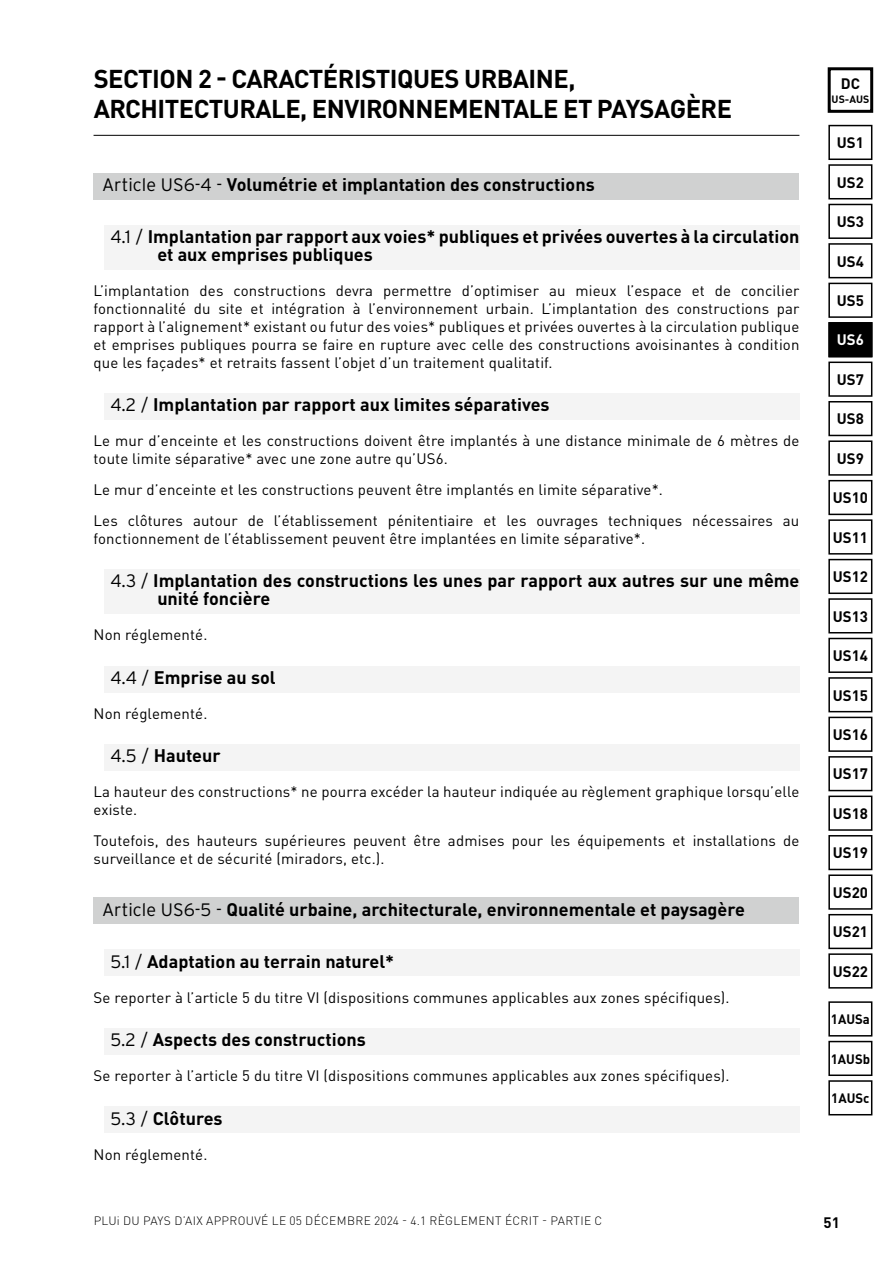
<style>
.page{position:relative;width:893px;height:1263px;background:#fff}
.page>*{position:absolute;margin:0;border:0;box-sizing:border-box;transform-origin:0 0}
.t1{font:700 25.5px/30.6px "DIN Pro";letter-spacing:-.02em;color:#000}
.t2{font:700 18px/18px "DIN Pro";color:#000}
.t3{font:15px/18px "DIN Pro";letter-spacing:.01em;color:#000}
.t4{font:700 15px "DIN Pro";color:#000}
.t5{font:700 15px "DIN Pro";color:#fff}
.t6{font:700 13.5px "DIN Pro";color:#000}
.t7{font:300 12px "DIN Pro";letter-spacing:.03em;color:#000}
.t8{font:700 10.5px "DIN Pro";color:#000}
.s1{font-family:"Interstate";font-weight:300}
</style>
<div class="page">
<div style="left:828px;top:67px;width:45px;height:46px;border:3px solid #000"></div>
<div style="left:828px;top:125px;width:44px;height:35px;border:2px solid #000"></div>
<div style="left:828px;top:164px;width:44px;height:35px;border:2px solid #000"></div>
<div style="left:828px;top:204px;width:44px;height:35px;border:2px solid #000"></div>
<div style="left:828px;top:243px;width:44px;height:35px;border:2px solid #000"></div>
<div style="left:828px;top:283px;width:44px;height:35px;border:2px solid #000"></div>
<div style="left:828px;top:362px;width:44px;height:35px;border:2px solid #000"></div>
<div style="left:828px;top:401px;width:44px;height:35px;border:2px solid #000"></div>
<div style="left:828px;top:480px;width:44px;height:35px;border:2px solid #000"></div>
<div style="left:828px;top:519px;width:44px;height:36px;border:2px solid #000"></div>
<div style="left:828px;top:559px;width:44px;height:35px;border:2px solid #000"></div>
<div style="left:828px;top:677px;width:44px;height:35px;border:2px solid #000"></div>
<div style="left:828px;top:717px;width:44px;height:35px;border:2px solid #000"></div>
<div style="left:828px;top:756px;width:44px;height:35px;border:2px solid #000"></div>
<div style="left:828px;top:598px;width:44px;height:35px;border:2px solid #000"></div>
<div style="left:828px;top:638px;width:44px;height:35px;border:2px solid #000"></div>
<div style="left:828px;top:440px;width:44px;height:36px;border:2px solid #000"></div>
<div style="left:828px;top:835px;width:44px;height:35px;border:2px solid #000"></div>
<div style="left:828px;top:874px;width:44px;height:36px;border:2px solid #000"></div>
<div style="left:828px;top:914px;width:44px;height:35px;border:2px solid #000"></div>
<div style="left:828px;top:795px;width:44px;height:36px;border:2px solid #000"></div>
<div style="left:828px;top:1001px;width:44px;height:35px;border:2px solid #000"></div>
<div style="left:828px;top:1041px;width:44px;height:35px;border:2px solid #000"></div>
<div style="left:828px;top:1080px;width:44px;height:35px;border:2px solid #000"></div>
<div style="left:828px;top:953px;width:44px;height:35px;border:2px solid #000"></div>
<div style="left:829px;top:323px;width:43px;height:34px;background:#000"></div>
<div style="left:828px;top:322px;width:44px;height:35px;border:2px solid #000"></div>
<hr style="left:94px;top:135px;width:705px;height:1px;background:#000">
<div style="left:94px;top:173px;width:705px;height:26px;background:#d0d1d1"></div>
<div style="left:104px;top:225px;width:695px;height:44px;background:#f4f4f4"></div>
<div style="left:104px;top:393px;width:695px;height:27px;background:#f4f4f4"></div>
<div style="left:104px;top:569px;width:695px;height:45px;background:#f4f4f4"></div>
<div style="left:104px;top:666px;width:695px;height:26px;background:#f4f4f4"></div>
<div style="left:104px;top:744px;width:695px;height:27px;background:#f4f4f4"></div>
<div style="left:94px;top:897px;width:705px;height:27px;background:#d0d1d1"></div>
<div style="left:104px;top:949px;width:695px;height:27px;background:#f4f4f4"></div>
<div style="left:104px;top:1028px;width:695px;height:27px;background:#f4f4f4"></div>
<div style="left:104px;top:1107px;width:695px;height:26px;background:#f4f4f4"></div>
<p class="t1" style="left:94px;top:61px;width:640px;text-indent:104px">2 - CARACTÉRISTIQUES URBAINE,<br>ARCHITECTURALE, ENVIRONNEMENTALE ET PAYSAGÈRE</p>
<p class="t1" style="left:94px;top:61px;width:30px">Section</p>
<p class="t2" style="left:102px;top:174px;width:494px"><span class="s1">Article US6-4 -</span> Volumétrie et implantation des constructions</p>
<p class="t2" style="left:157px;top:226px;width:644px;text-indent:-47px"><span class="s1">4.1 /</span> Implantation par rapport aux voies* publiques et privées ouvertes à la circulation et aux emprises publiques</p>
<p class="t3" style="left:94px;top:280px;width:707px;text-align:justify">L’implantation des constructions devra permettre d’optimiser au mieux l’espace et de concilier fonctionnalité du site et intégration à l’environnement urbain. L’implantation des constructions par rapport à l’alignement* existant ou futur des voies* publiques et privées ouvertes à la circulation publique et emprises publiques pourra se faire en rupture avec celle des constructions avoisinantes à condition que les façades* et retraits fassent l’objet d’un traitement qualitatif.</p>
<p class="t2" style="left:111px;top:395px;width:441px"><span class="s1">4.2 /</span> Implantation par rapport aux limites séparatives</p>
<p class="t3" style="left:94px;top:430px;width:707px">Le mur d’enceinte et les constructions doivent être implantés à une distance minimale de 6 mètres de toute limite séparative* avec une zone autre qu’US6.</p>
<p class="t3" style="left:94px;top:479px;width:571px">Le mur d’enceinte et les constructions peuvent être implantés en limite séparative*.</p>
<p class="t3" style="left:94px;top:510px;width:707px">Les clôtures autour de l’établissement pénitentiaire et les ouvrages techniques nécessaires au fonctionnement de l’établissement peuvent être implantées en limite séparative*.</p>
<p class="t2" style="left:157px;top:571px;width:644px;text-indent:-47px"><span class="s1">4.3 /</span> Implantation des constructions les unes par rapport aux autres sur une même unité foncière</p>
<p class="t3" style="left:94px;top:624px;width:115px">Non réglementé.</p>
<p class="t2" style="left:111px;top:667px;width:167px"><span class="s1">4.4 /</span> Emprise au sol</p>
<p class="t3" style="left:94px;top:703px;width:115px">Non réglementé.</p>
<p class="t2" style="left:111px;top:746px;width:112px"><span class="s1">4.5 /</span> Hauteur</p>
<p class="t3" style="left:94px;top:781px;width:707px">La hauteur des constructions* ne pourra excéder la hauteur indiquée au règlement graphique lorsqu’elle existe.</p>
<p class="t3" style="left:94px;top:830px;width:707px">Toutefois, des hauteurs supérieures peuvent être admises pour les équipements et installations de surveillance et de sécurité (miradors, etc.).</p>
<p class="t2" style="left:102px;top:899px;width:644px"><span class="s1">Article US6-5 -</span> Qualité urbaine, architecturale, environnementale et paysagère</p>
<p class="t2" style="left:111px;top:951px;width:285px"><span class="s1">5.1 /</span> Adaptation au terrain naturel*</p>
<p class="t3" style="left:94px;top:987px;width:638px">Se reporter à l’article 5 du titre VI (dispositions communes applicables aux zones spécifiques).</p>
<p class="t2" style="left:111px;top:1029px;width:257px"><span class="s1">5.2 /</span> Aspects des constructions</p>
<p class="t3" style="left:94px;top:1065px;width:638px">Se reporter à l’article 5 du titre VI (dispositions communes applicables aux zones spécifiques).</p>
<p class="t2" style="left:111px;top:1108px;width:114px"><span class="s1">5.3 /</span> Clôtures</p>
<p class="t3" style="left:94px;top:1144px;width:115px">Non réglementé.</p>
<p class="t4" style="left:841px;top:72px;width:21px">DC</p>
<p class="t8" style="left:832px;top:91px;width:39px">US-AUS</p>
<p class="t4" style="left:837px;top:131px;width:29px">US1</p>
<p class="t4" style="left:837px;top:170px;width:29px">US2</p>
<p class="t4" style="left:837px;top:210px;width:29px">US3</p>
<p class="t4" style="left:837px;top:249px;width:29px">US4</p>
<p class="t4" style="left:837px;top:289px;width:29px">US5</p>
<p class="t5" style="left:837px;top:328px;width:29px">US6</p>
<p class="t4" style="left:837px;top:368px;width:29px">US7</p>
<p class="t4" style="left:837px;top:407px;width:29px">US8</p>
<p class="t4" style="left:837px;top:447px;width:29px">US9</p>
<p class="t4" style="left:833px;top:486px;width:37px">US10</p>
<p class="t4" style="left:833px;top:526px;width:37px">US11</p>
<p class="t4" style="left:833px;top:565px;width:37px">US12</p>
<p class="t4" style="left:833px;top:604px;width:37px">US13</p>
<p class="t4" style="left:833px;top:644px;width:37px">US14</p>
<p class="t4" style="left:833px;top:683px;width:37px">US15</p>
<p class="t4" style="left:833px;top:723px;width:37px">US16</p>
<p class="t4" style="left:833px;top:762px;width:37px">US17</p>
<p class="t4" style="left:833px;top:802px;width:37px">US18</p>
<p class="t4" style="left:833px;top:841px;width:37px">US19</p>
<p class="t4" style="left:833px;top:881px;width:37px">US20</p>
<p class="t4" style="left:833px;top:920px;width:37px">US21</p>
<p class="t4" style="left:833px;top:959px;width:37px">US22</p>
<p class="t6" style="left:831px;top:1009px;width:40px">1AUSa</p>
<p class="t6" style="left:831px;top:1048px;width:41px">1AUSb</p>
<p class="t6" style="left:831px;top:1087px;width:40px">1AUSc</p>
<p class="t7" style="left:94px;top:1211px;width:510px">PLUi DU PAYS D’AIX APPROUVÉ LE 05 DÉCEMBRE 2024 - 4.1 RÈGLEMENT ÉCRIT - PARTIE C</p>
<p class="t4" style="left:823px;top:1210px;width:18px">51</p>
</div>
